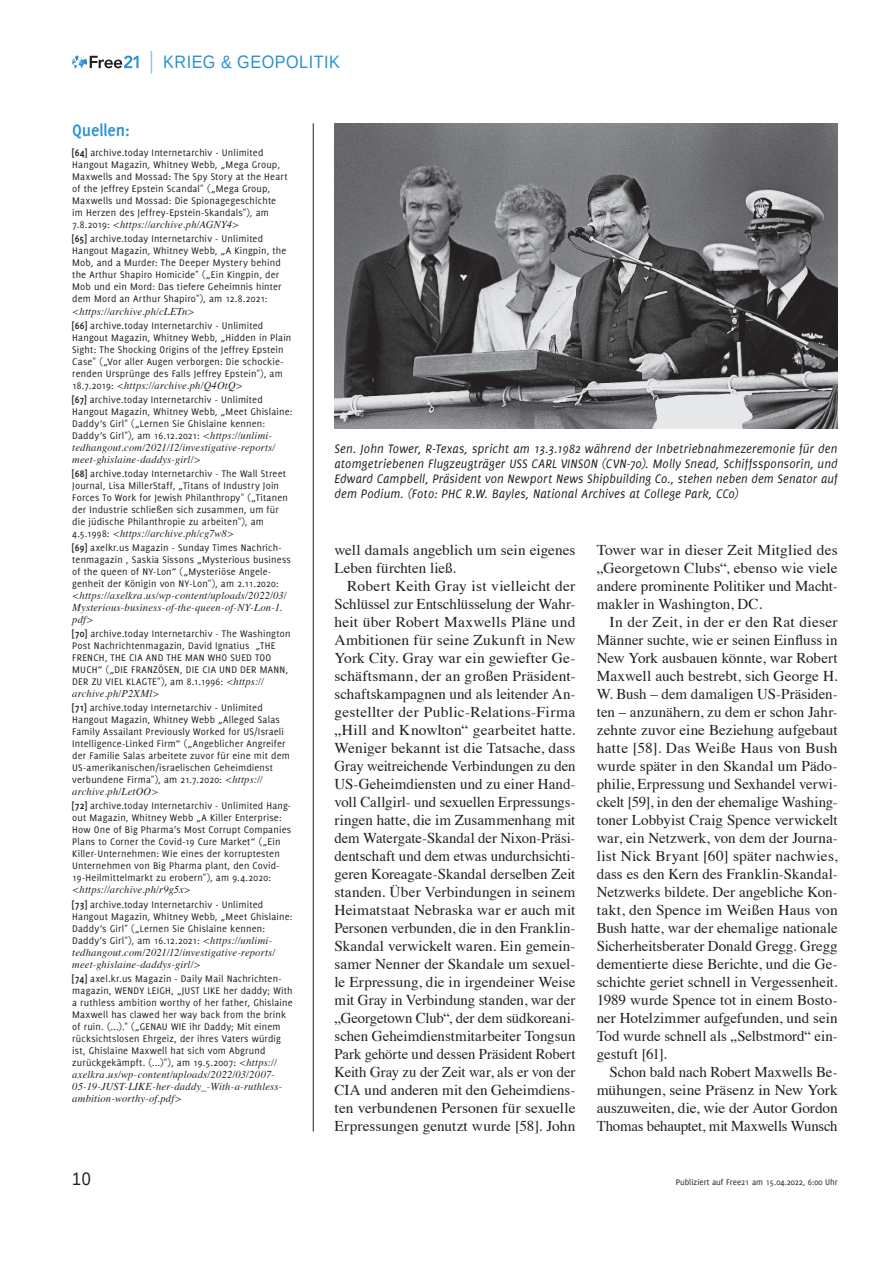
<style>
.page{position:relative;width:893px;height:1263px;background:#fff}
.page>*{position:absolute;margin:0;border:0;box-sizing:border-box;transform-origin:0 0}
.t1{font:18px "Liberation Sans";letter-spacing:.03em;color:#2a92d0;scale:.9 1}
.t2{font:700 18px "Delicious";letter-spacing:-.01em;color:#2a92d0}
.t3{font:18px "Liberation Sans";color:#231f20;scale:.9 1}
.t4{font:15px/18px "Times";color:#231f20;text-align:justify}
.t5{font:italic 13.5px/15px "Delicious";letter-spacing:.01em;color:#231f20;text-align:justify;scale:.96 1}
.t6{font:10.5px/12px "Delicious";letter-spacing:.015em;color:#231f20}
.t7{font:italic 10.5px/12px "Times";letter-spacing:.02em;color:#231f20}
.t8{font:9px "Delicious";color:#231f20}
.s1{font-weight:700}
.s2{font-family:"Delicious";font-style:normal}
.s3{font-family:"Times";font-style:italic}
</style>
<div class="page">
<svg style="left:72px;top:55px;width:67px;height:13px"></svg>
<svg style="left:151px;top:51px;width:1px;height:23px"></svg>
<hr style="left:313px;top:123px;width:1px;height:1008px;background:#231f20">
<img style="left:334px;top:123px;width:504px;height:306px">
<h1 class="t1" style="left:163px;top:51px;width:196px">KRIEG &amp; GEOPOLITIK</h1>
<h1 class="t2" style="left:72px;top:120px;width:59px">Quellen:</h1>
<p class="t6" style="left:72px;top:147px;width:217px"><span class="s1">[64]</span> archive.today Internetarchiv - Unlimited Hangout Magazin, Whitney Webb, „Mega Group, Maxwells and Mossad: The Spy Story at the Heart of the Jeffrey Epstein Scandal" („Mega Group, Maxwells und Mossad: Die Spionagegeschichte im Herzen des Jeffrey-Epstein-Skandals"), am</p>
<p class="t7" style="left:72px;top:218px;width:168px"><span class="s2">7.8.2019:</span> &lt;https://archive.ph/AGNY4&gt;</p>
<p class="t6" style="left:72px;top:233px;width:216px"><span class="s1">[65]</span> archive.today Internetarchiv - Unlimited Hangout Magazin, Whitney Webb, „A Kingpin, the Mob, and a Murder: The Deeper Mystery behind the Arthur Shapiro Homicide" („Ein Kingpin, der Mob und ein Mord: Das tiefere Geheimnis hinter dem Mord an Arthur Shapiro"), am 12.8.2021:</p>
<p class="t7" style="left:72px;top:304px;width:124px">&lt;https://archive.ph/cLETn&gt;</p>
<p class="t6" style="left:72px;top:319px;width:221px"><span class="s1">[66]</span> archive.today Internetarchiv - Unlimited Hangout Magazin, Whitney Webb, „Hidden in Plain Sight: The Shocking Origins of the Jeffrey Epstein Case" („Vor aller Augen verborgen: Die schockie&shy;renden Ursprünge des Falls Jeffrey Epstein"), am</p>
<p class="t7" style="left:72px;top:378px;width:172px"><span class="s2">18.7.2019:</span> &lt;https://archive.ph/Q4OtQ&gt;</p>
<p class="t6" style="left:72px;top:393px;width:222px"><span class="s1">[67]</span> archive.today Internetarchiv - Unlimited Hangout Magazin, Whitney Webb, „Meet Ghislaine:<br>Daddy’s Girl" („Lernen Sie Ghislaine kennen:<br>Daddy’s Girl"), am 16.12.2021: <span class="s3">&lt;https://unlimi-</span></p>
<p class="t7" style="left:72px;top:441px;width:205px">tedhangout.com/2021/12/investigative-reports/ meet-ghislaine-daddys-girl/&gt;</p>
<p class="t6" style="left:72px;top:467px;width:217px"><span class="s1">[68]</span> archive.today Internetarchiv - The Wall Street Journal, Lisa MillerStaff, „Titans of Industry Join Forces To Work for Jewish Philanthropy" („Titanen der Industrie schließen sich zusammen, um für die jüdische Philanthropie zu arbeiten"), am</p>
<p class="t7" style="left:72px;top:527px;width:163px"><span class="s2">4.5.1998:</span> &lt;https://archive.ph/cg7w8&gt;</p>
<p class="t6" style="left:72px;top:541px;width:220px"><span class="s1">[69]</span> axelkr.us Magazin - Sunday Times Nachrich&shy;tenmagazin , Saskia Sissons „Mysterious business of the queen of NY-Lon“ („Mysteriöse Angele&shy;genheit der Königin von NY-Lon"), am 2.11.2020:</p>
<p class="t7" style="left:72px;top:589px;width:216px">&lt;https://axelkra.us/wp-content/uploads/2022/03/<br>Mysterious-business-of-the-queen-of-NY-Lon-1. pdf&gt;</p>
<p class="t6" style="left:72px;top:628px;width:220px"><span class="s1">[70]</span> archive.today Internetarchiv - The Washington Post Nachrichtenmagazin, David Ignatius „THE FRENCH, THE CIA AND THE MAN WHO SUED TOO MUCH“ („DIE FRANZÖSEN, DIE CIA UND DER MANN, DER ZU VIEL KLAGTE"), am 8.1.1996: <span class="s3">&lt;https://</span></p>
<p class="t7" style="left:72px;top:687px;width:89px">archive.ph/P2XMl&gt;</p>
<p class="t6" style="left:72px;top:702px;width:219px"><span class="s1">[71]</span> archive.today Internetarchiv - Unlimited Hangout Magazin, Whitney Webb „Alleged Salas Family Assailant Previously Worked for US/Israeli Intelligence-Linked Firm“ („Angeblicher Angreifer der Familie Salas arbeitete zuvor für eine mit dem US-amerikanischen/israelischen Geheimdienst verbundene Firma"), am 21.7.2020: <span class="s3">&lt;https://</span></p>
<p class="t7" style="left:72px;top:785px;width:88px">archive.ph/LetOO&gt;</p>
<p class="t6" style="left:72px;top:800px;width:220px"><span class="s1">[72]</span> archive.today Internetarchiv - Unlimited Hang&shy;out Magazin, Whitney Webb „A Killer Enterprise:<br>How One of Big Pharma’s Most Corrupt Companies Plans to Corner the Covid-19 Cure Market“ („Ein Killer-Unternehmen: Wie eines der korruptesten Unternehmen von Big Pharma plant, den Covid-19-Heilmittelmarkt zu erobern"), am 9.4.2020:</p>
<p class="t7" style="left:72px;top:883px;width:120px">&lt;https://archive.ph/r9g5x&gt;</p>
<p class="t6" style="left:72px;top:898px;width:222px"><span class="s1">[73]</span> archive.today Internetarchiv - Unlimited Hangout Magazin, Whitney Webb, „Meet Ghislaine:<br>Daddy’s Girl" („Lernen Sie Ghislaine kennen:<br>Daddy’s Girl"), am 16.12.2021: <span class="s3">&lt;https://unlimi-</span></p>
<p class="t7" style="left:72px;top:945px;width:205px">tedhangout.com/2021/12/investigative-reports/ meet-ghislaine-daddys-girl/&gt;</p>
<p class="t6" style="left:72px;top:972px;width:222px"><span class="s1">[74]</span> axel.kr.us Magazin - Daily Mail Nachrichten&shy;magazin, WENDY LEIGH, „JUST LIKE her daddy; With a ruthless ambition worthy of her father, Ghislaine Maxwell has clawed her way back from the brink of ruin. (...)." („GENAU WIE ihr Daddy; Mit einem rücksichtslosen Ehrgeiz, der ihres Vaters würdig ist, Ghislaine Maxwell hat sich vom Abgrund zurückgekämpft. (...)"), am 19.5.2007: <span class="s3">&lt;https://</span></p>
<p class="t7" style="left:72px;top:1067px;width:211px">axelkra.us/wp-content/uploads/2022/03/2007-<br>05-19-JUST-LIKE-her-daddy_-With-a-ruthless&shy;ambition-worthy-of.pdf&gt;</p>
<p class="t5" style="left:334px;top:441px;width:526px">Sen. John Tower, R-Texas, spricht am 13.3.1982 während der Inbetriebnahmezeremonie für den atomgetriebenen Flugzeugträger USS CARL VINSON (CVN-70). Molly Snead, Schiffssponsorin, und Edward Campbell, Präsident von Newport News Shipbuilding Co., stehen neben dem Senator auf dem Podium. (Foto: PHC R.W. Bayles, National Archives at College Park, CC0)</p>
<h2 class="t4" style="left:334px;top:540px;width:242px">well damals angeblich um sein eigenes<br>Leben fürchten ließ.</h2>
<p class="t4" style="left:334px;top:576px;width:242px;text-indent:13px">Robert Keith Gray ist vielleicht der Schlüssel zur Entschlüsselung der Wahr&shy;heit über Robert Maxwells Pläne und Ambitionen für seine Zukunft in New York City. Gray war ein gewiefter Ge&shy;schäftsmann, der an großen Präsident&shy;schaftskampagnen und als leitender An&shy;gestellter der Public-Relations-Firma „Hill and Knowlton“ gearbeitet hatte.<br>Weniger bekannt ist die Tatsache, dass Gray weitreichende Verbindungen zu den US-Geheimdiensten und zu einer Hand&shy;voll Callgirl- und sexuellen Erpressungs&shy;ringen hatte, die im Zusammenhang mit dem Watergate-Skandal der Nixon-Präsi&shy;dentschaft und dem etwas undurchsichti&shy;geren Koreagate-Skandal derselben Zeit standen. Über Verbindungen in seinem Heimatstaat Nebraska war er auch mit Personen verbunden, die in den Franklin-Skandal verwickelt waren. Ein gemein&shy;samer Nenner der Skandale um sexuel&shy;le Erpressung, die in irgendeiner Weise mit Gray in Verbindung standen, war der „Georgetown Club“, der dem südkoreani&shy;schen Geheimdienstmitarbeiter Tongsun Park gehörte und dessen Präsident Robert Keith Gray zu der Zeit war, als er von der CIA und anderen mit den Geheimdiens&shy;ten verbundenen Personen für sexuelle Erpressungen genutzt wurde [58]. John</p>
<h2 class="t4" style="left:597px;top:540px;width:242px">Tower war in dieser Zeit Mitglied des „Georgetown Clubs“, ebenso wie viele andere prominente Politiker und Macht&shy;makler in Washington, DC.</h2>
<p class="t4" style="left:597px;top:612px;width:242px;text-indent:13px">In der Zeit, in der er den Rat dieser Männer suchte, wie er seinen Einfluss in New York ausbauen könnte, war Robert Maxwell auch bestrebt, sich George H.<br>W. Bush – dem damaligen US-Präsiden&shy;ten – anzunähern, zu dem er schon Jahr&shy;zehnte zuvor eine Beziehung aufgebaut hatte [58]. Das Weiße Haus von Bush wurde später in den Skandal um Pädo&shy;philie, Erpressung und Sexhandel verwi&shy;ckelt [59], in den der ehemalige Washing&shy;toner Lobbyist Craig Spence verwickelt war, ein Netzwerk, von dem der Journa&shy;list Nick Bryant [60] später nachwies, dass es den Kern des Franklin-Skandal-Netzwerks bildete. Der angebliche Kon&shy;takt, den Spence im Weißen Haus von Bush hatte, war der ehemalige nationale Sicherheitsberater Donald Gregg. Gregg dementierte diese Berichte, und die Ge&shy;schichte geriet schnell in Vergessenheit.<br>1989 wurde Spence tot in einem Bosto&shy;ner Hotelzimmer aufgefunden, und sein Tod wurde schnell als „Selbstmord“ ein&shy;gestuft [61].</p>
<h2 class="t4" style="left:597px;top:1062px;width:242px;text-indent:13px">Schon bald nach Robert Maxwells Be&shy;mühungen, seine Präsenz in New York auszuweiten, die, wie der Autor Gordon Thomas behauptet, mit Maxwells Wunsch</h2>
<h1 class="t3" style="left:72px;top:1168px;width:22px">10</h1>
<p class="t8" style="left:676px;top:1177px;width:163px">Publiziert auf Free21 am 15.04.2022, 6:00 Uhr</p>
</div>
